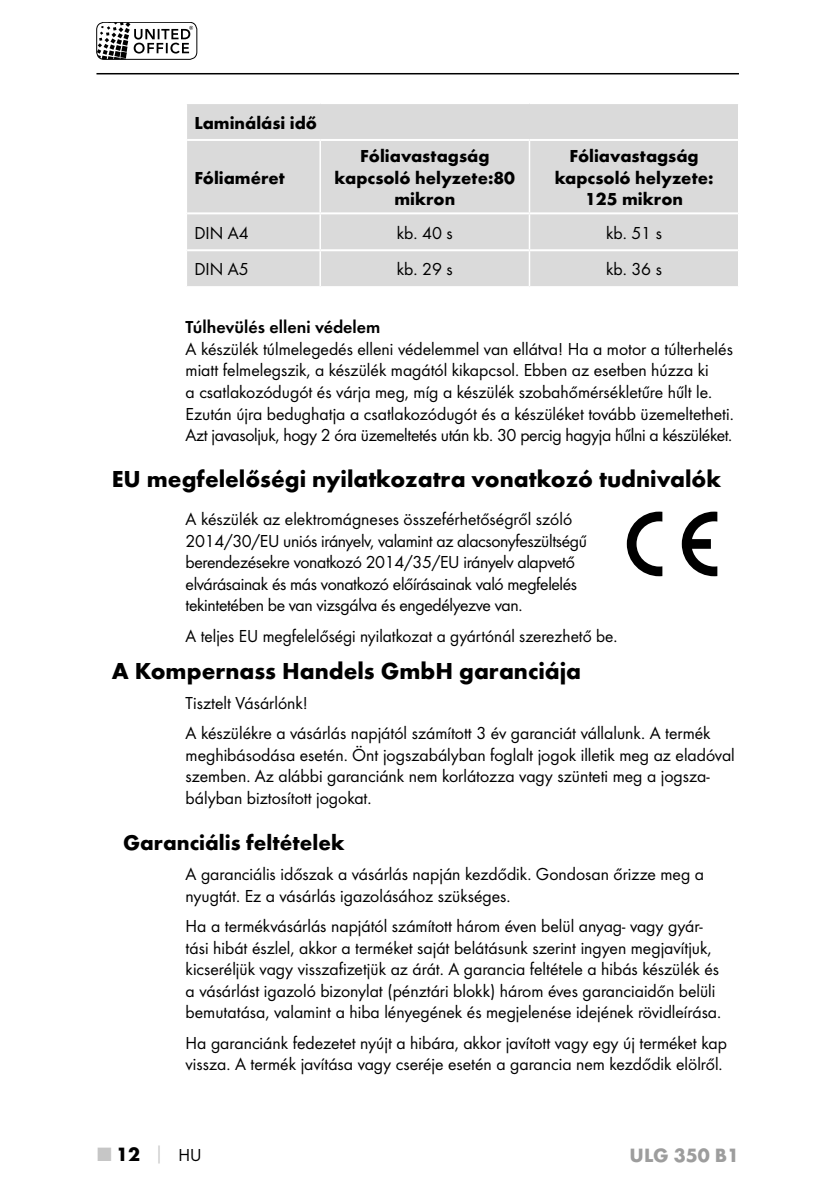
<style>
.page{position:relative;width:840px;height:1191px;background:#fff}
.page>*{position:absolute;margin:0;border:0;box-sizing:border-box;transform-origin:0 0}
.t1{font:700 24px "Futura";color:#000}
.t2{font:700 22px "Futura";color:#000}
.t3{font:700 20px "Futura";color:#9d9d9d}
.t4{font:700 20px "Futura";color:#000}
.t5{font:18px/21.6px "Futura Boo";color:#000}
.t6{font:18px/21.6px "Futura Boo";letter-spacing:-.02em;color:#000}
.t7{font:700 18px/21.6px "Futura";color:#000;text-align:center}
.t8{font:18px "Futura Dem";color:#000}
.s1{color:#c6c6c6}
.s2{font-size:18px;color:#c6c6c6}
.s3{font-family:"Futura Boo";font-weight:400;font-size:18px}
</style>
<div class="page">
<svg style="left:97px;top:22px;width:96px;height:36px"></svg>
<div style="left:96px;top:22px;width:101px;height:38px;border:1px solid #000;border-radius:7px"></div>
<hr style="left:96px;top:73px;width:642px;height:1px;background:#000">
<div style="left:187px;top:104px;width:550px;height:182px;background:#dadada"></div>
<hr style="left:187px;top:139px;width:133px;height:2px;background:#fff">
<hr style="left:319px;top:141px;width:2px;height:71px;background:#fff">
<hr style="left:320px;top:139px;width:209px;height:2px;background:#fff">
<hr style="left:528px;top:141px;width:2px;height:71px;background:#fff">
<hr style="left:529px;top:139px;width:208px;height:2px;background:#fff">
<hr style="left:187px;top:212px;width:133px;height:2px;background:#fff">
<hr style="left:319px;top:214px;width:2px;height:35px;background:#fff">
<hr style="left:320px;top:212px;width:209px;height:2px;background:#fff">
<hr style="left:528px;top:214px;width:2px;height:35px;background:#fff">
<hr style="left:529px;top:212px;width:208px;height:2px;background:#fff">
<hr style="left:187px;top:249px;width:133px;height:2px;background:#fff">
<hr style="left:319px;top:251px;width:2px;height:35px;background:#fff">
<hr style="left:320px;top:249px;width:209px;height:2px;background:#fff">
<hr style="left:528px;top:251px;width:2px;height:35px;background:#fff">
<hr style="left:529px;top:249px;width:208px;height:2px;background:#fff">
<svg style="left:626px;top:511px;width:36px;height:65px"></svg>
<svg style="left:681px;top:511px;width:36px;height:65px"></svg>
<p class="t7" style="left:194px;top:111px;width:124px">Laminálási idő</p>
<p class="t7" style="left:194px;top:167px;width:92px">Fóliaméret</p>
<p class="t7" style="left:334px;top:145px;width:182px">Fóliavastagság kapcsoló helyzete:80 mikron</p>
<p class="t7" style="left:554px;top:145px;width:160px">Fóliavastagság kapcsoló helyzete:<br>125 mikron</p>
<p class="t5" style="left:194px;top:222px;width:56px">DIN A4</p>
<p class="t5" style="left:396px;top:222px;width:57px">kb. 40 s</p>
<p class="t5" style="left:605px;top:222px;width:57px">kb. 51 s</p>
<p class="t5" style="left:194px;top:258px;width:56px">DIN A5</p>
<p class="t5" style="left:396px;top:258px;width:57px">kb. 29 s</p>
<p class="t5" style="left:605px;top:258px;width:57px">kb. 36 s</p>
<p class="t8" style="left:185px;top:316px;width:196px">Túlhevülés elleni védelem</p>
<p class="t5" style="left:185px;top:338px;width:548px">A készülék túlmelegedés elleni védelemmel van ellátva! Ha a motor a túlterhelés miatt felmelegszik, a készülék magától kikapcsol. Ebben az esetben húzza ki<br>a csatlakozódugót és várja meg, míg a készülék szobahőmérsékletűre hűlt le.<br>Ezután újra bedughatja a csatlakozódugót és a készüléket tovább üzemeltetheti.<br>Azt javasoljuk, hogy 2 óra üzemeltetés után kb. 30 percig hagyja hűlni a készüléket.</p>
<h1 class="t1" style="left:112px;top:464px;width:610px">EU megfelelőségi nyilatkozatra vonatkozó tudnivalók</h1>
<p class="t6" style="left:185px;top:508px;width:403px">A készülék az elektromágneses összeférhetőségről szóló 2014/30/EU uniós irányelv, valamint az alacsonyfeszültségű berendezésekre vonatkozó 2014/35/EU irányelv alapvető elvárásainak és más vonatkozó előírásainak való megfelelés tekintetében be van vizsgálva és engedélyezve van.</p>
<p class="t5" style="left:185px;top:624px;width:431px">A teljes EU megfelelőségi nyilatkozat a gyártónál szerezhető be.</p>
<h1 class="t1" style="left:112px;top:656px;width:470px">A Kompernass -Handels -GmbH garanciája</h1>
<p class="t5" style="left:185px;top:688px;width:526px;line-height:30px">Tisztelt Vásárlónk!<br>A készülékre a vásárlás napjától számított 3 év garanciát vállalunk. A termék</p>
<p class="t5" style="left:185px;top:744px;width:550px">meghibásodása esetén. Önt jogszabályban foglalt jogok illetik meg az eladóval szemben. Az alábbi garanciánk nem korlátozza vagy szünteti meg a jogsza&shy;bályban biztosított jogokat.</p>
<p class="t2" style="left:123px;top:829px;width:223px">Garanciális feltételek</p>
<p class="t5" style="left:185px;top:863px;width:519px">A garanciális időszak a vásárlás napján kezdődik. Gondosan őrizze meg a nyugtát. Ez a vásárlás igazolásához szükséges.</p>
<p class="t5" style="left:185px;top:915px;width:535px">Ha a termékvásárlás napjától számított három éven belül anyag- vagy gyár&shy;tási hibát észlel, akkor a terméket saját belátásunk szerint ingyen megjavítjuk, kicseréljük vagy visszafizetjük az árát. A garancia feltétele a hibás készülék és a vásárlást igazoló bizonylat (pénztári blokk) három éves garanciaidőn belüli bemutatása, valamint a hiba lényegének és megjelenése idejének rövidleírása.</p>
<p class="t5" style="left:185px;top:1031px;width:542px">Ha garanciánk fedezetet nyújt a hibára, akkor javított vagy egy új terméket kap vissza. A termék javítása vagy cseréje esetén a garancia nem kezdődik elölről.</p>
<p class="t4" style="left:98px;top:1142px;width:105px"><span class="s1">■</span> 12 <span class="s2">│</span> <span class="s3">HU</span></p>
<p class="t3" style="left:629px;top:1143px;width:111px">ULG 350 B1</p>
</div>
